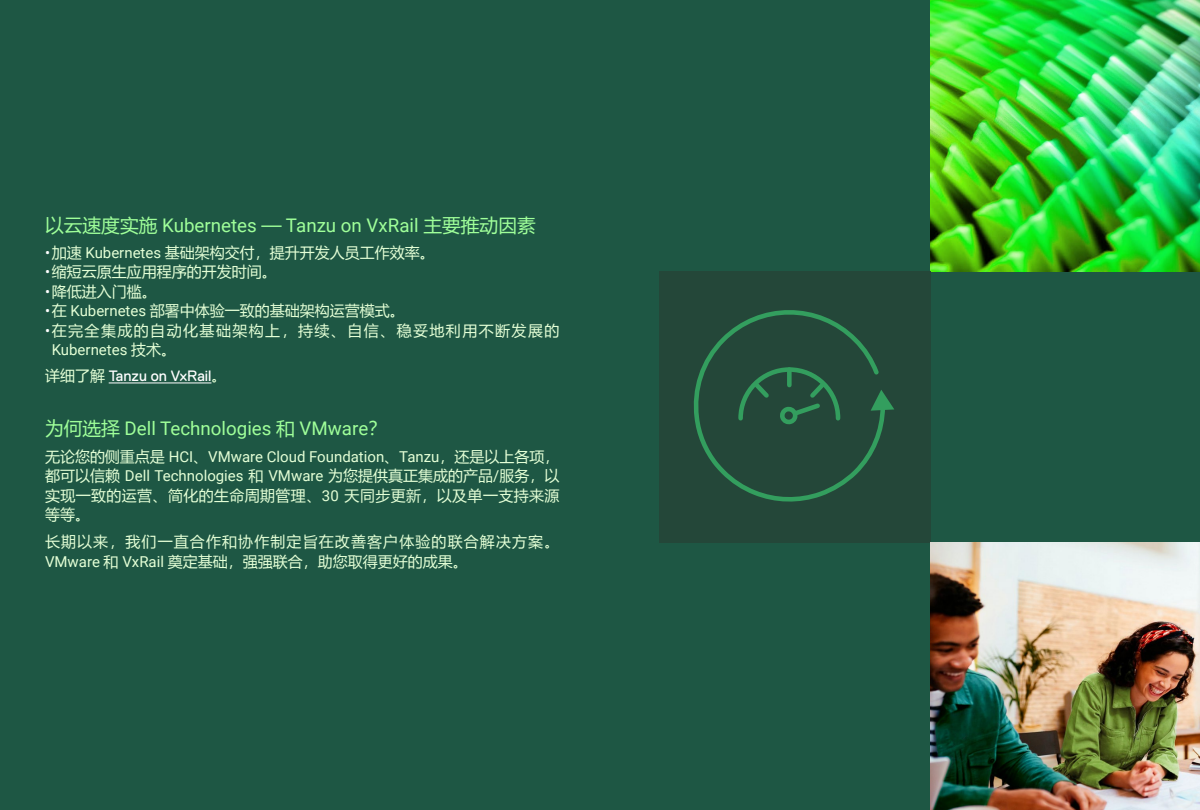
<style>
.page{position:relative;width:1200px;height:810px;background:#1e5744}
.page>*{position:absolute;margin:0;border:0;box-sizing:border-box;transform-origin:0 0}
.t1{font:18.75px "Roboto";color:#9fff99}
.t2{font:15px/19.5px "Roboto";color:#e4ffd6}
.t3{font:15px "Microsoft Ya Hei";color:#e4ffd6}
.t4{font:15px/19.5px "Microsoft Ya Hei";letter-spacing:.075em;color:#e4ffd6}
.t5{font:15px/19.5px "Microsoft Ya Hei";letter-spacing:.025em;color:#e4ffd6}
.t6{font:15px "Microsoft Ya Hei";letter-spacing:.095em;color:#e4ffd6}
.t7{font:15px "Dell Replica";color:#fff}
.s1{font-family:"Microsoft Ya Hei"}
.s2{font-family:"Roboto";color:#fff}
.s3{font-family:"Roboto"}
.s4{font-family:"Microsoft Ya Hei";color:#e4ffd6}
</style>
<div class="page">
<hr style="left:109px;top:383px;width:102px;height:1px;background:#fff">
<img style="left:930px;top:0;width:270px;height:271px">
<div style="left:659px;top:271px;width:271px;height:271px;background:#244739"></div>
<img style="left:930px;top:542px;width:270px;height:268px">
<svg style="left:693px;top:310px;width:192px;height:192px"></svg>
<svg style="left:871px;top:390px;width:23px;height:21px"></svg>
<p class="t1" style="left:45px;top:212px;width:492px"><span class="s1">以云速度实施</span> Kubernetes <span class="s1">—</span> Tanzu on VxRail <span class="s1">主要推动因素</span></p>
<p class="t3" style="left:45px;top:242px;width:391px"><span class="s2">•</span> 加速 <span class="s3">Kubernetes</span> 基础架构交付，提升开发人员工作效率。</p>
<p class="t3" style="left:45px;top:262px;width:233px"><span class="s2">•</span> 缩短云原生应用程序的开发时间。</p>
<p class="t5" style="left:45px;top:281px;width:113px"><span class="s2">•</span> 降低进入门槛。</p>
<p class="t3" style="left:45px;top:301px;width:361px"><span class="s2">•</span> 在 <span class="s3">Kubernetes</span> 部署中体验一致的基础架构运营模式。</p>
<p class="t6" style="left:45px;top:320px;width:516px"><span class="s2">•</span> 在完全集成的自动化基础架构上，持续、自信、稳妥地利用不断发展的</p>
<p class="t2" style="left:52px;top:339px;width:126px">Kubernetes <span class="s1">技术。</span></p>
<p class="t7" style="left:45px;top:367px;width:183px"><span class="s4">详细了解</span> Tanzu on VxRail<span class="s4">。</span></p>
<p class="t1" style="left:45px;top:415px;width:344px"><span class="s1">为何选择</span> Dell Technologies <span class="s1">和</span> VMware<span class="s1">？</span></p>
<p class="t2" style="left:45px;top:446px;width:516px"><span class="s1">无论您的侧重点是</span> HCI<span class="s1">、</span>VMware Cloud Foundation<span class="s1">、</span>Tanzu<span class="s1">，还是以上各项，都可以信赖</span> Dell Technologies <span class="s1">和</span> VMware <span class="s1">为您提供真正集成的产品</span>/<span class="s1">服务，以</span></p>
<p class="t5" style="left:45px;top:485px;width:516px">实现一致的运营、简化的生命周期管理、<span class="s3">30</span> 天同步更新，以及单一支持来源等等。</p>
<p class="t4" style="left:45px;top:532px;width:516px">长期以来，我们一直合作和协作制定旨在改善客户体验的联合解决方案。<br><span class="s3">VMware</span> 和 <span class="s3">VxRail</span> 奠定基础，强强联合，助您取得更好的成果。</p>
</div>
